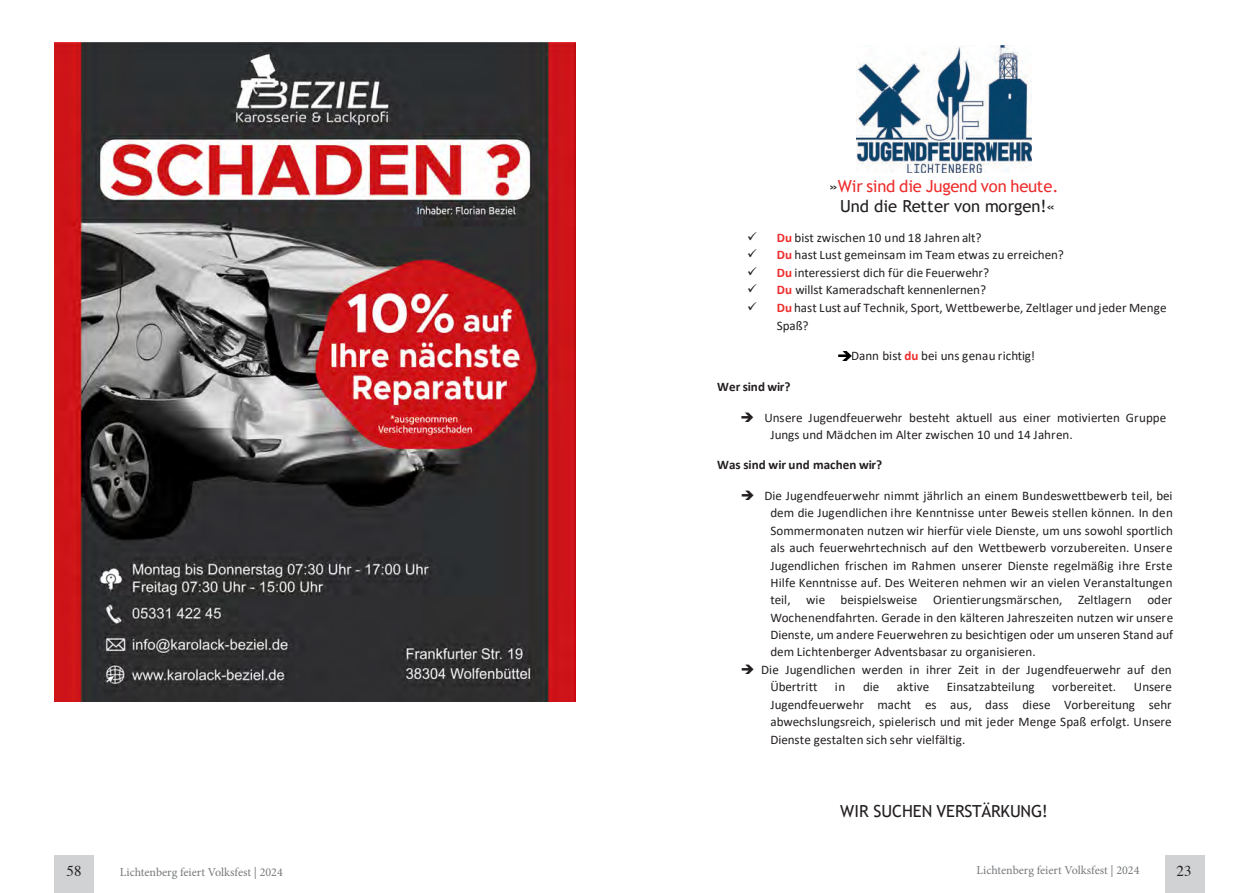
<style>
.page{position:relative;width:1259px;height:893px;background:#fff}
.page>*{position:absolute;margin:0;border:0;box-sizing:border-box;transform-origin:0 0}
.t1{font:16.65px/19.4px "Trebuchet MS";letter-spacing:-.01em;color:#ee2d2d;text-align:center}
.t2{font:16.65px "Trebuchet MS";letter-spacing:-.005em;color:#231f20}
.t3{font:15px "Times";color:#231f20}
.t4{font:13.05px/17.4px "Calibri";color:#231f20}
.t5{font:700 13.05px "Calibri";color:#231f20}
.t6{font:12px "Minion Pro";color:#76787b}
.s1{color:#231f20}
.s2{font-weight:700;color:#ee2d2d}
</style>
<div class="page">
<img style="left:54px;top:43px;width:521px;height:659px">
<div style="left:54px;top:855px;width:39px;height:38px;background:#d1d2d4"></div>
<div style="left:1165px;top:855px;width:39px;height:38px;background:#d1d2d4"></div>
<img style="left:856px;top:45px;width:175px;height:128px">
<svg style="left:838px;top:351px;width:13px;height:9px"></svg>
<p class="t1" style="left:829px;top:176px;width:231px"><span class="s1">»</span>Wir sind die Jugend von heute.<br><span class="s1">Und die Retter von morgen!«</span></p>
<p class="t4" style="left:747px;top:229px;width:236px">✓ <span class="s2">Du</span> bist zwischen 10 und 18 Jahren alt?</p>
<p class="t4" style="left:747px;top:246px;width:318px">✓ <span class="s2">Du</span> hast Lust gemeinsam im Team etwas zu erreichen?</p>
<p class="t4" style="left:747px;top:263px;width:244px">✓ <span class="s2">Du</span> interessierst dich für die Feuerwehr?</p>
<p class="t4" style="left:747px;top:281px;width:240px">✓ <span class="s2">Du</span> willst Kameradschaft kennenlernen?</p>
<p class="t4" style="left:777px;top:298px;width:391px;line-height:17.9px;text-indent:-30px">✓ <span class="s2">Du</span> hast Lust auf Technik, Sport, Wettbewerbe, Zeltlager und jeder Menge<br>Spaß?</p>
<p class="t4" style="left:851px;top:346px;width:185px">Dann bist <span class="s2">du</span> bei uns genau richtig!</p>
<p class="t5" style="left:717px;top:377px;width:75px">Wer sind wir?</p>
<p class="t4" style="left:770px;top:408px;width:397px;text-indent:-30px">➔ Unsere Jugendfeuerwehr besteht aktuell aus einer motivierten Gruppe<br>Jungs und Mädchen im Alter zwischen 10 und 14 Jahren.</p>
<p class="t5" style="left:717px;top:455px;width:166px">Was sind wir und machen wir?</p>
<p class="t4" style="left:770px;top:486px;width:404px;text-align:justify;text-indent:-30px">➔ Die Jugendfeuerwehr nimmt jährlich an einem Bundeswettbewerb teil, bei dem die Jugendlichen ihre Kenntnisse unter Beweis stellen können. In den Sommermonaten nutzen wir hierfür viele Dienste, um uns sowohl sportlich als auch feuerwehrtechnisch auf den Wettbewerb vorzubereiten. Unsere Jugendlichen frischen im Rahmen unserer Dienste regelmäßig ihre Erste Hilfe Kenntnisse auf. Des Weiteren nehmen wir an vielen Veranstaltungen teil, wie beispielsweise Orientierungsmärschen, Zeltlagern oder Wochenendfahrten. Gerade in den kälteren Jahreszeiten nutzen wir unsere Dienste, um andere Feuerwehren zu besichtigen oder um unseren Stand auf dem Lichtenberger Adventsbasar zu organisieren.</p>
<p class="t4" style="left:770px;top:660px;width:403px;text-indent:-30px">➔ Die Jugendlichen werden in ihrer Zeit in der Jugendfeuerwehr auf den<br>Übertritt</p>
<p class="t4" style="left:835px;top:678px;width:12px">in</p>
<p class="t4" style="left:863px;top:678px;width:18px">die</p>
<p class="t4" style="left:896px;top:678px;width:34px">aktive</p>
<p class="t4" style="left:947px;top:678px;width:89px">Einsatzabteilung</p>
<p class="t4" style="left:1052px;top:678px;width:65px">vorbereitet.</p>
<p class="t4" style="left:770px;top:678px;width:403px;text-align:justify;text-indent:363px">Unsere Jugendfeuerwehr macht es aus, dass diese Vorbereitung sehr abwechslungsreich, spielerisch und mit jeder Menge Spaß erfolgt. Unsere Dienste gestalten sich sehr vielfältig.</p>
<p class="t2" style="left:840px;top:801px;width:209px">WIR SUCHEN VERSTÄRKUNG!</p>
<p class="t3" style="left:66px;top:857px;width:16px">58</p>
<p class="t6" style="left:120px;top:864px;width:164px">Lichtenberg feiert Volksfest | 2024</p>
<p class="t6" style="left:976px;top:862px;width:164px">Lichtenberg feiert Volksfest | 2024</p>
<p class="t3" style="left:1176px;top:857px;width:16px">23</p>
</div>
